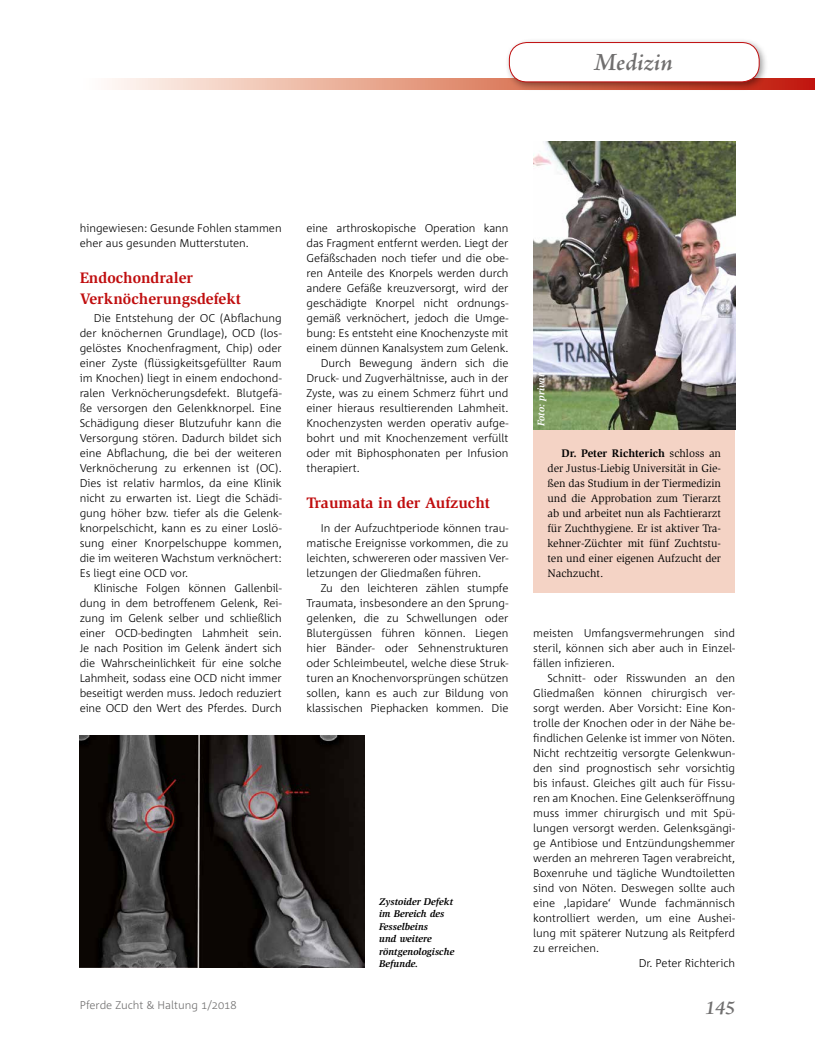
<style>
.page{position:relative;width:815px;height:1053px;background:#fff}
.page>*{position:absolute;margin:0;border:0;box-sizing:border-box;transform-origin:0 0}
.t1{font:italic 600 25px "Adobe Jenson Pro";letter-spacing:-.005em;color:#706f6f}
.t2{font:italic 600 20px "Adobe Jenson Pro";color:#706f6f}
.t3{font:700 15.62px/21.2px "Slimbach";color:#c00d0e}
.t4{font:300 11.25px/15px "Agro Sans";color:#000;text-align:justify}
.t5{font:11.25px/15px "Slimbach";color:#000;text-align:justify}
.t6{font:300 11.25px "Agro Sans";color:#706f6f}
.t7{font:italic 700 10px/12.5px "Slimbach";color:#000}
.t8{font:italic 700 10px "Slimbach";color:#fff}
.s1{font-weight:700}
</style>
<div class="page">
<svg style="left:109px;top:79px;width:706px;height:10px;background:#e8aa98"></svg>
<div style="left:505px;top:38px;width:263px;height:54px;background:#000;opacity:.4"></div>
<div style="left:509px;top:43px;width:250px;height:39px;background:#fff;border-radius:18px"></div>
<div style="left:509px;top:42px;width:250px;height:40px;border:1px solid #c00d0e;border-radius:18px"></div>
<div style="left:533px;top:412px;width:202px;height:180px;background:#f4d3c5"></div>
<img style="left:533px;top:142px;width:202px;height:287px">
<img style="left:80px;top:735px;width:284px;height:232px">
<h1 class="t1" style="left:594px;top:48px;width:81px">Medizin</h1>
<p class="t4" style="left:80px;top:220px;width:203px">hingewiesen: Gesunde Fohlen stammen eher aus gesunden Mutterstuten.</p>
<h3 class="t3" style="left:80px;top:267px;width:163px">Endochondraler<br>Verknöcherungsdefekt</h3>
<p class="t4" style="left:80px;top:310px;width:203px;text-indent:14px">Die Entstehung der OC (Abflachung der knöchernen Grundlage), OCD (los&shy;gelöstes Knochenfragment, Chip) oder einer Zyste (flüssigkeitsgefüllter Raum im Knochen) liegt in einem endochond&shy;ralen Verknöcherungsdefekt. Blutgefä&shy;ße versorgen den Gelenkknorpel. Eine Schädigung dieser Blutzufuhr kann die Versorgung stören. Dadurch bildet sich eine Abflachung, die bei der weiteren Verknöcherung zu erkennen ist (OC).<br>Dies ist relativ harmlos, da eine Klinik nicht zu erwarten ist. Liegt die Schädi&shy;gung höher bzw. tiefer als die Gelenk&shy;knorpelschicht, kann es zu einer Loslö&shy;sung einer Knorpelschuppe kommen, die im weiteren Wachstum verknöchert:<br>Es liegt eine OCD vor.</p>
<p class="t4" style="left:80px;top:580px;width:203px;text-indent:14px">Klinische Folgen können Gallenbil&shy;dung in dem betroffenem Gelenk, Rei&shy;zung im Gelenk selber und schließlich einer OCD-bedingten Lahmheit sein.<br>Je nach Position im Gelenk ändert sich die Wahrscheinlichkeit für eine solche Lahmheit, sodass eine OCD nicht immer beseitigt werden muss. Jedoch reduziert eine OCD den Wert des Pferdes. Durch</p>
<p class="t4" style="left:306px;top:220px;width:203px">eine arthroskopische Operation kann</p>
<p class="t4" style="left:306px;top:235px;width:203px">das Fragment entfernt werden. Liegt der</p>
<p class="t4" style="left:306px;top:250px;width:203px">Gefäßschaden noch tiefer und die obe-</p>
<p class="t4" style="left:306px;top:265px;width:203px">ren Anteile des Knorpels werden durch</p>
<p class="t4" style="left:306px;top:280px;width:203px">andere Gefäße kreuzversorgt, wird der</p>
<p class="t4" style="left:306px;top:295px;width:203px">geschädigte Knorpel nicht ordnungs-</p>
<p class="t4" style="left:306px;top:310px;width:203px">gemäß verknöchert, jedoch die Umge-</p>
<p class="t4" style="left:306px;top:325px;width:203px">bung: Es entsteht eine Knochenzyste mit</p>
<p class="t4" style="left:306px;top:340px;width:203px">einem dünnen Kanalsystem zum Gelenk.</p>
<p class="t4" style="left:321px;top:355px;width:189px">Durch Bewegung ändern sich die</p>
<p class="t4" style="left:306px;top:370px;width:203px">Druck- und Zugverhältnisse, auch in der</p>
<p class="t4" style="left:306px;top:385px;width:203px">Zyste, was zu einem Schmerz führt und</p>
<p class="t4" style="left:306px;top:400px;width:203px">einer hieraus resultierenden Lahmheit.</p>
<p class="t4" style="left:306px;top:415px;width:203px">Knochenzysten werden operativ aufge-</p>
<p class="t4" style="left:306px;top:430px;width:203px">bohrt und mit Knochenzement verfüllt</p>
<p class="t4" style="left:306px;top:445px;width:203px">oder mit Biphosphonaten per Infusion</p>
<p class="t4" style="left:306px;top:460px;width:55px">therapiert.</p>
<h3 class="t3" style="left:306px;top:492px;width:185px">Traumata in der Aufzucht</h3>
<p class="t4" style="left:306px;top:520px;width:203px;text-indent:14px">In der Aufzuchtperiode können trau&shy;matische Ereignisse vorkommen, die zu leichten, schwereren oder massiven Ver&shy;letzungen der Gliedmaßen führen.</p>
<p class="t4" style="left:306px;top:580px;width:203px;text-indent:14px">Zu den leichteren zählen stumpfe Traumata, insbesondere an den Sprung&shy;gelenken, die zu Schwellungen oder Blutergüssen führen können. Liegen hier Bänder- oder Sehnenstrukturen oder Schleimbeutel, welche diese Struk&shy;turen an Knochenvorsprüngen schützen sollen, kann es auch zur Bildung von klassischen Piephacken kommen. Die</p>
<p class="t6" style="left:80px;top:998px;width:158px">Pferde Zucht &amp; Haltung 1/2018</p>
<p class="t7" style="left:379px;top:895px;width:77px">Zystoider Defekt im Bereich des<br>Fesselbeins<br>und weitere röntgenologische<br>Befunde.</p>
<p class="t8" style="left:535px;top:426px;width:54px;rotate:-90deg">Foto: privat</p>
<p class="t5" style="left:547px;top:446px;width:175px;text-indent:14px"><span class="s1">Dr. Peter Richterich</span> schloss an der Justus-Liebig Universität in Gie&shy;ßen das Studium in der Tiermedizin und die Approbation zum Tierarzt ab und arbeitet nun als Fachtierarzt für Zuchthygiene. Er ist aktiver Tra&shy;kehner-Züchter mit fünf Zuchtstu&shy;ten und einer eigenen Aufzucht der Nachzucht.</p>
<p class="t4" style="left:533px;top:625px;width:203px">meisten Umfangsvermehrungen sind steril, können sich aber auch in Einzel&shy;fällen infizieren.</p>
<p class="t4" style="left:547px;top:670px;width:189px">Schnitt- oder Risswunden an den</p>
<p class="t4" style="left:533px;top:685px;width:203px">Gliedmaßen können chirurgisch ver-</p>
<p class="t4" style="left:533px;top:700px;width:203px">sorgt werden. Aber Vorsicht: Eine Kon-</p>
<p class="t4" style="left:533px;top:715px;width:203px">trolle der Knochen oder in der Nähe be-</p>
<p class="t4" style="left:533px;top:730px;width:203px">findlichen Gelenke ist immer von Nöten.</p>
<p class="t4" style="left:533px;top:745px;width:203px">Nicht rechtzeitig versorgte Gelenkwun-</p>
<p class="t4" style="left:533px;top:760px;width:203px">den sind prognostisch sehr vorsichtig</p>
<p class="t4" style="left:533px;top:775px;width:203px">bis infaust. Gleiches gilt auch für Fissu-</p>
<p class="t4" style="left:533px;top:790px;width:203px">ren am Knochen. Eine Gelenkseröffnung</p>
<p class="t4" style="left:533px;top:805px;width:203px">muss immer chirurgisch und mit Spü-</p>
<p class="t4" style="left:533px;top:820px;width:203px">lungen versorgt werden. Gelenksgängi-</p>
<p class="t4" style="left:533px;top:835px;width:203px">ge Antibiose und Entzündungshemmer</p>
<p class="t4" style="left:533px;top:850px;width:203px">werden an mehreren Tagen verabreicht,</p>
<p class="t4" style="left:533px;top:865px;width:203px">Boxenruhe und tägliche Wundtoiletten</p>
<p class="t4" style="left:533px;top:880px;width:203px">sind von Nöten. Deswegen sollte auch</p>
<p class="t4" style="left:533px;top:895px;width:203px">eine ‚lapidare‘ Wunde fachmännisch</p>
<p class="t4" style="left:533px;top:910px;width:203px">kontrolliert werden, um eine Aushei-</p>
<p class="t4" style="left:533px;top:925px;width:203px">lung mit späterer Nutzung als Reitpferd</p>
<p class="t4" style="left:533px;top:940px;width:68px">zu erreichen.</p>
<p class="t4" style="left:639px;top:955px;width:98px">Dr. Peter Richterich</p>
<h2 class="t2" style="left:705px;top:996px;width:32px">145</h2>
</div>
